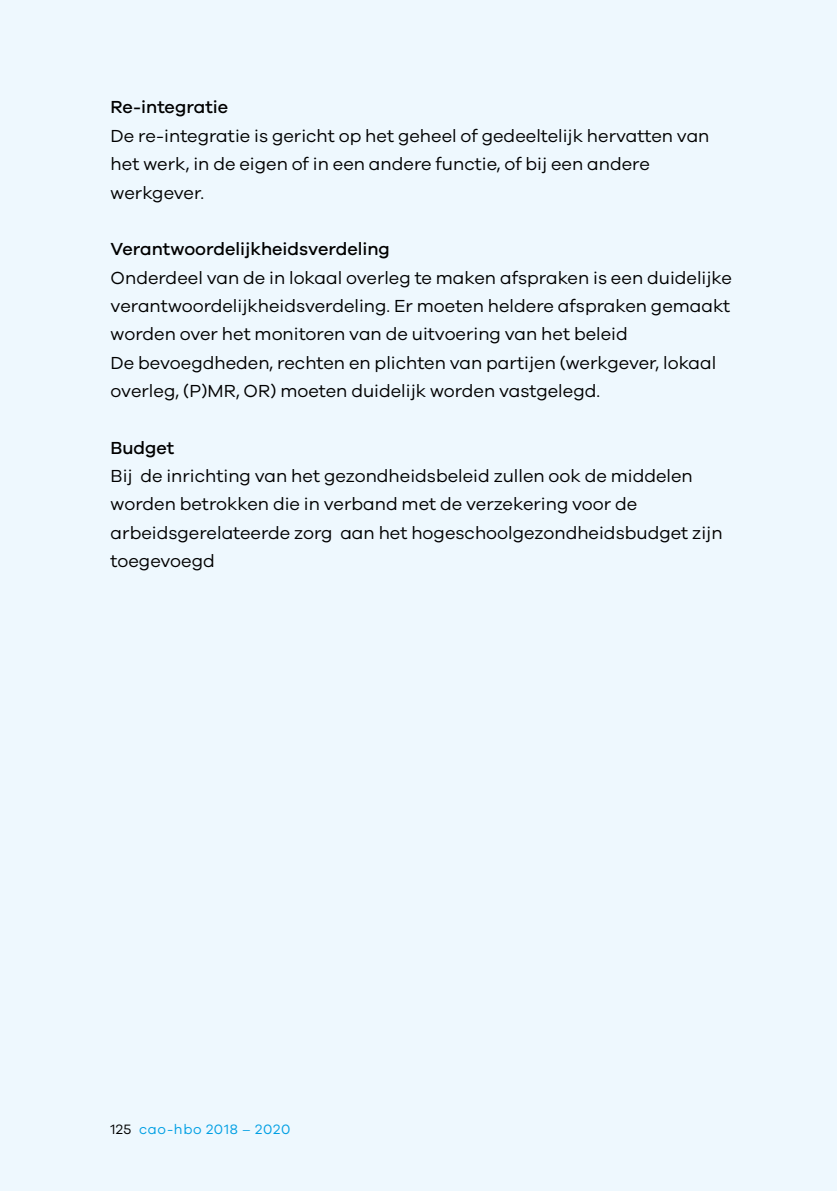
<style>
.page{position:relative;width:837px;height:1191px;background:#fff}
.page>*{position:absolute;margin:0;border:0;box-sizing:border-box;transform-origin:0 0}
.t1{font:18px/28.4px "Galano Grotesque";color:#000}
.t2{font:500 18px "Galano Grotesque";color:#000}
.t3{font:14px "Galano Grotesque";letter-spacing:.05em;color:#009fe3}
.s1{color:#000}
</style>
<div class="page">
<div style="left:0;top:0;width:836px;height:1191px;background:#eef8fe"></div>
<p class="t2" style="left:111px;top:97px;width:119px">Re-integratie</p>
<p class="t1" style="left:111px;top:121px;width:600px">De re-integratie is gericht op het geheel of gedeeltelijk hervatten van het werk, in de eigen of in een andere functie, of bij een andere werkgever.</p>
<p class="t2" style="left:111px;top:238px;width:281px">Verantwoordelijkheidsverdeling</p>
<p class="t1" style="left:111px;top:263px;width:622px">Onderdeel van de in lokaal overleg te maken afspraken is een duidelijke verantwoordelijkheidsverdeling. Er moeten heldere afspraken gemaakt worden over het monitoren van de uitvoering van het beleid<br>De bevoegdheden, rechten en plichten van partijen (werkgever, lokaal overleg, (P)MR, OR) moeten duidelijk worden vastgelegd.</p>
<p class="t2" style="left:111px;top:437px;width:65px">Budget</p>
<p class="t1" style="left:111px;top:461px;width:613px">Bij de inrichting van het gezondheidsbeleid zullen ook de middelen worden betrokken die in verband met de verzekering voor de arbeidsgerelateerde zorg aan het hogeschoolgezondheidsbudget zijn toegevoegd</p>
<p class="t3" style="left:111px;top:1121px;width:181px"><span class="s1">125</span> cao-hbo 2018 – 2020</p>
</div>
